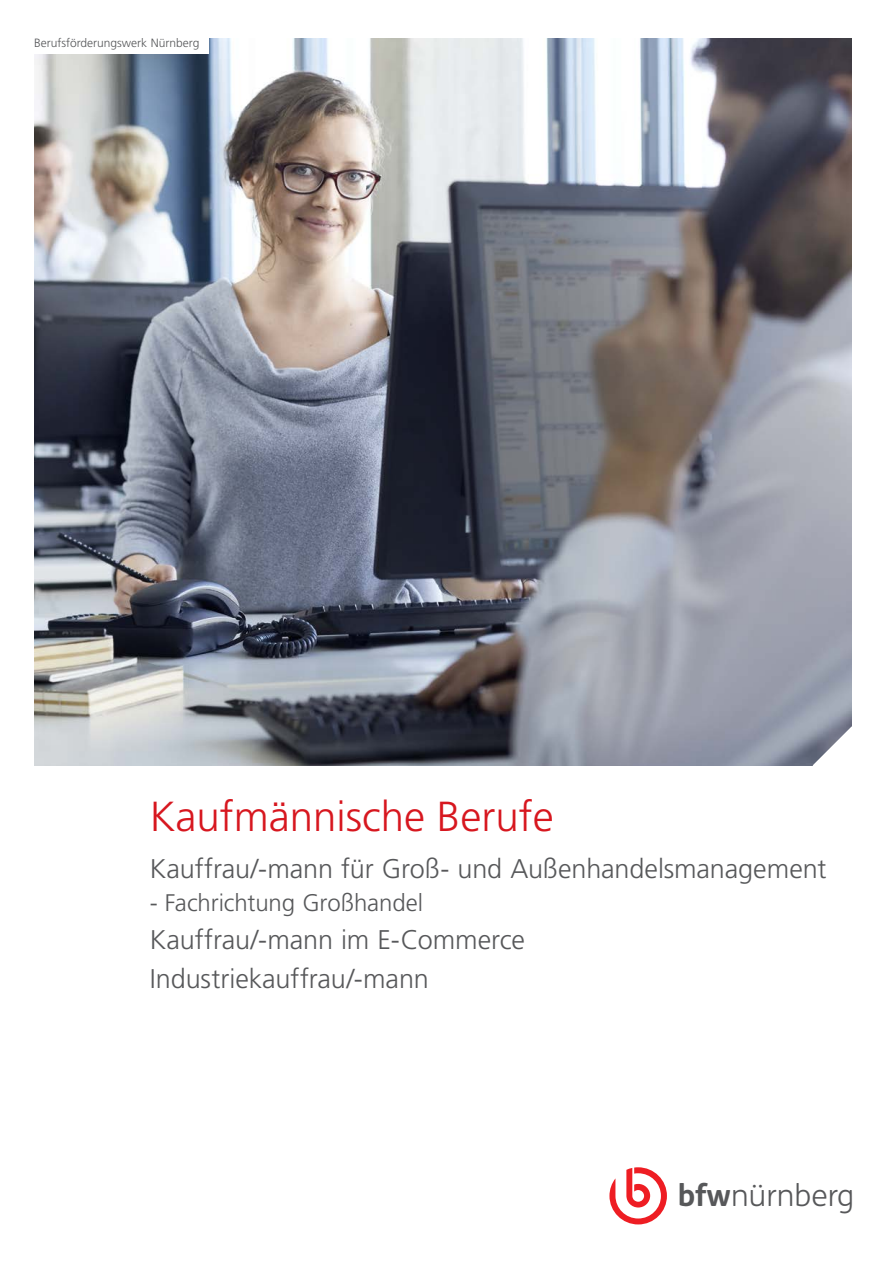
<style>
.page{position:relative;width:890px;height:1263px;background:#fff}
.page>*{position:absolute;margin:0;border:0;box-sizing:border-box;transform-origin:0 0}
.t1{font:300 42px "Frutiger";color:#d7171f}
.t2{font:300 30.3px "FS Me";color:#57585a}
.t3{font:300 27px/38.5px "Frutiger";letter-spacing:-.005em;color:#57585a}
.t4{font:300 24px "Frutiger";letter-spacing:-.005em;color:#57585a}
.t5{font:300 12px "Frutiger";color:#57585a}
.s1{font-weight:700}
</style>
<div class="page">
<img style="left:35px;top:38px;width:816px;height:727px">
<svg style="left:812px;top:726px;width:40px;height:40px"></svg>
<div style="left:8px;top:0;width:200px;height:53px;background:#fff"></div>
<svg style="left:609px;top:1167px;width:58px;height:57px"></svg>
<p class="t5" style="left:34px;top:36px;width:167px">Berufsförderungswerk Nürnberg</p>
<h1 class="t1" style="left:150px;top:793px;width:405px">Kaufmännische Berufe</h1>
<p class="t3" style="left:150px;top:850px;width:678px">Kauffrau/-mann für Groß- und Außenhandelsmanagement</p>
<p class="t4" style="left:150px;top:888px;width:275px">- Fachrichtung Großhandel</p>
<p class="t3" style="left:150px;top:921px;width:377px">Kauffrau/-mann im E-Commerce<br>Industriekauffrau/-mann</p>
<p class="t2" style="left:677px;top:1174px;width:178px"><span class="s1">bfw</span>nürnberg</p>
</div>
